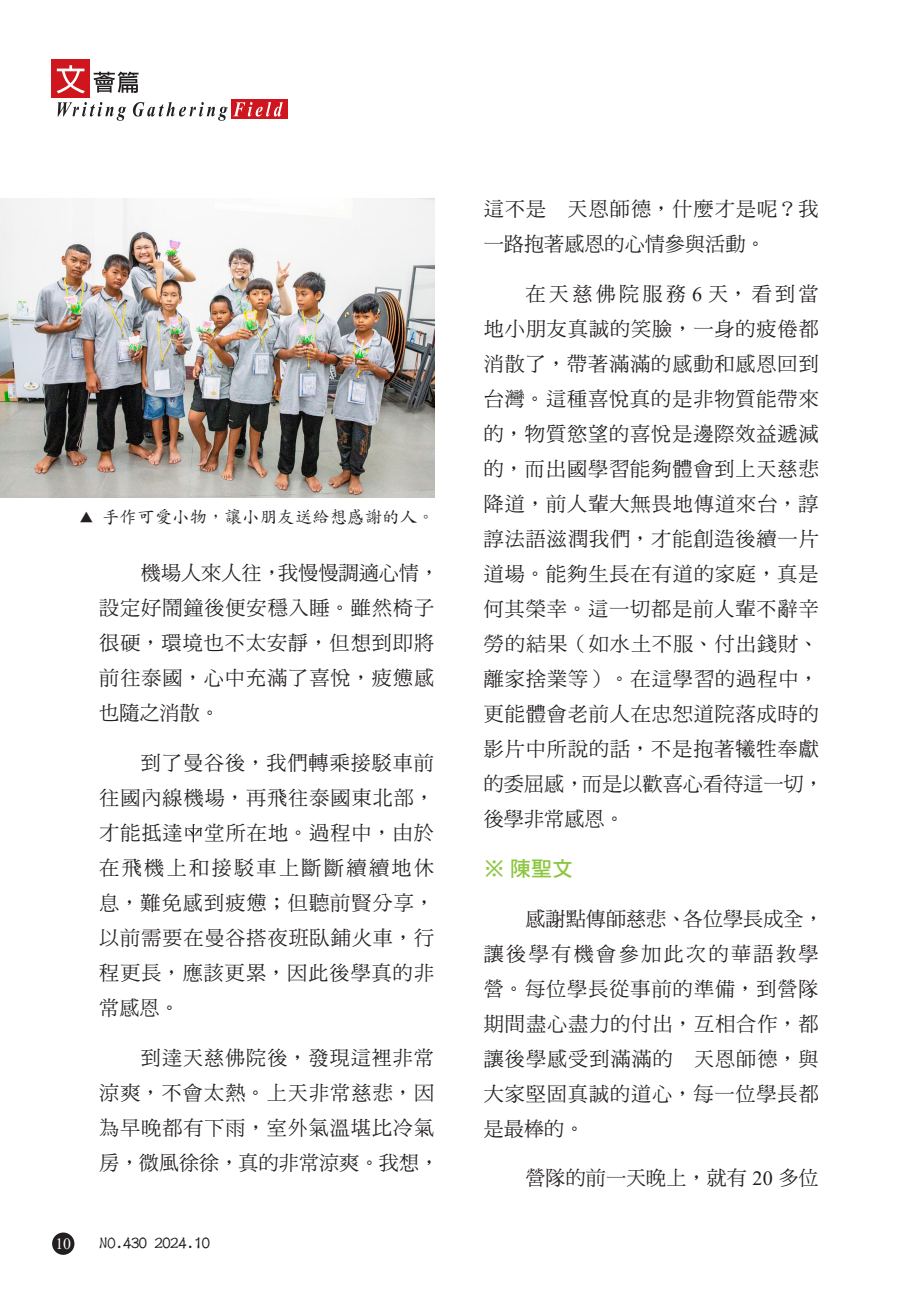
<style>
.page{position:relative;width:918px;height:1290px;background:#fff}
.page>*{position:absolute;margin:0;border:0;box-sizing:border-box;transform-origin:0 0}
._03_內文樣式{font:21px "DF Hei Std W7";color:#8bc63e}
._03_內文樣式-2{font:20.12px/35px "DF Ming Std W5";letter-spacing:.045em;color:#231f20}
._03_內文樣式-3{font:20.12px/35px "DF Ming Std W5";color:#231f20}
.照片說明{font:17.5px "DF Kai Shu Std W5";color:#231f20}
.t1{font:700 17.5px "AR Li Shu B5";letter-spacing:-.05em;color:#231f20}
.t2{font:15.75px "Times New Roman";color:#fff}
.s1{font-size:14px}
.s2{font-family:"Times New Roman"}
</style>
<div class="page">
<div style="left:52px;top:1232px;width:22px;height:23px;background:#231f20;border-radius:50%"></div>
<div style="left:231px;top:99px;width:57px;height:20px;background:#cf151d"></div>
<svg style="left:58px;top:102px;width:68px;height:19px"></svg>
<svg style="left:133px;top:102px;width:150px;height:19px"></svg>
<div style="left:51px;top:60px;width:39px;height:38px;background:#cf151d"></div>
<svg style="left:57px;top:65px;width:28px;height:28px"></svg>
<svg style="left:94px;top:71px;width:45px;height:22px"></svg>
<svg style="left:185px;top:824px;width:17px;height:18px"></svg>
<img style="left:0;top:198px;width:434px;height:300px">
<p class="照片說明" style="left:79px;top:507px;width:357px"><span class="s1">▲</span> 手作可愛小物，讓小朋友送給想感謝的人。</p>
<p class="_03_內文樣式-2" style="left:99px;top:555px;width:341px;text-indent:42px">機場人來人往，我慢慢調適心情，設定好鬧鐘後便安穩入睡。雖然椅子很硬，環境也不太安靜，但想到即將前往泰國，心中充滿了喜悅，疲憊感也隨之消散。</p>
<p class="_03_內文樣式-2" style="left:99px;top:745px;width:336px;text-align:justify;text-indent:42px">到了曼谷後，我們轉乘接駁車前往國內線機場，再飛往泰國東北部，才能抵達 堂所在地。過程中，由於在飛機上和接駁車上斷斷續續地休息，難免感到疲憊；但聽前賢分享，以前需要在曼谷搭夜班臥鋪火車，行程更長，應該更累，因此後學真的非常感恩。</p>
<p class="_03_內文樣式-2" style="left:99px;top:1040px;width:341px;text-indent:42px">到達天慈佛院後，發現這裡非常涼爽，不會太熱。上天非常慈悲，因為早晚都有下雨，室外氣溫堪比冷氣房，微風徐徐，真的非常涼爽。我想，</p>
<p class="t2" style="left:55px;top:1232px;width:17px">10</p>
<p class="t1" style="left:99px;top:1233px;width:113px">NO.430 2024.10</p>
<p class="_03_內文樣式-3" style="left:484px;top:191px;width:336px">這不是　天恩師德，什麼才是呢？我一路抱著感恩的心情參與活動。</p>
<p class="_03_內文樣式-2" style="left:484px;top:276px;width:341px;text-indent:42px">在天慈佛院服務 <span class="s2">6</span> 天，看到當地小朋友真誠的笑臉，一身的疲倦都消散了，帶著滿滿的感動和感恩回到台灣。這種喜悅真的是非物質能帶來的，物質慾望的喜悅是邊際效益遞減的，而出國學習能夠體會到上天慈悲降道，前人輩大無畏地傳道來台，諄諄法語滋潤我們，才能創造後續一片道場。能夠生長在有道的家庭，真是何其榮幸。這一切都是前人輩不辭辛勞的結果（如水土不服、付出錢財、離家捨業等）。在這學習的過程中，更能體會老前人在忠恕道院落成時的影片中所說的話，不是抱著犧牲奉獻的委屈感，而是以歡喜心看待這一切，後學非常感恩。</p>
<p class="_03_內文樣式" style="left:484px;top:857px;width:91px">※ 陳聖文</p>
<p class="_03_內文樣式-2" style="left:484px;top:900px;width:341px;text-indent:42px">感謝點傳師慈悲、各位學長成全，讓後學有機會參加此次的華語教學營。每位學長從事前的準備，到營隊期間盡心盡力的付出，互相合作，都讓後學感受到滿滿的　天恩師德，與大家堅固真誠的道心，每一位學長都是最棒的。</p>
<p class="_03_內文樣式-3" style="left:525px;top:1160px;width:295px">營隊的前一天晚上，就有 <span class="s2">20</span> 多位</p>
</div>
